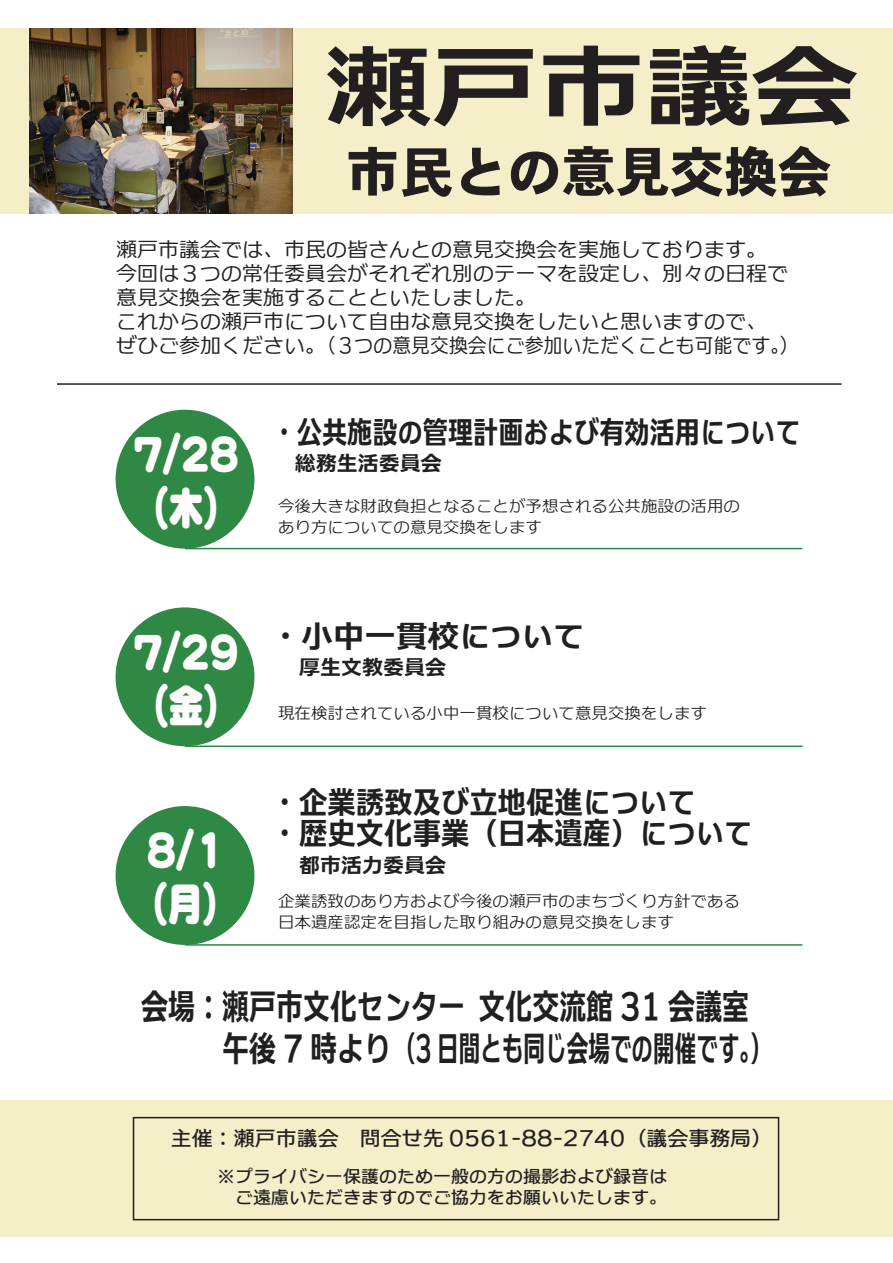
<style>
.page{position:relative;width:893px;height:1263px;background:#fff}
.page>*{position:absolute;margin:0;border:0;box-sizing:border-box;transform-origin:0 0}
.t1{font:90px "C4 Universal Line DSP E";color:#231f20;scale:1.18 1}
.t2{font:54px "HGS Heisei Kakugothictai W9";color:#231f20}
.t3{font:45px "DF Maru Gothic UB WING RKSJ H";color:#fefcfc;scale:.8 1}
.t4{font:36px/42px "C4 Universal Line DSP E";color:#231f20;scale:.75 1}
.t5{font:31.5px/31.5px "C4 Universal Line DSP E";color:#231f20;scale:.9 1}
.t6{font:31.5px "C4 Universal Line DSP E";color:#231f20;scale:.8 1}
.t7{font:31.5px "C4 Universal Line DSP E";color:#231f20}
.t8{font:21px/24px "C4 Universal Line DSP R";color:#231f20}
.t9{font:21px "C4 Universal Line DSP D";color:#231f20}
.t10{font:21px "C4 Universal Line DSP E";color:#231f20}
.t11{font:18px/21px "C4 Universal Line DSP D";color:#231f20}
.t12{font:16.5px/21px "C4 Universal Line DSP L";color:#231f20}
</style>
<div class="page">
<div style="left:0;top:1100px;width:893px;height:137px;background:#f4efc9"></div>
<div style="left:0;top:28px;width:893px;height:186px;background:#f4efc9"></div>
<hr style="left:57px;top:383px;width:785px;height:2px;background:#231f20">
<div style="left:133px;top:1117px;width:646px;height:103px;border:2px solid #231f20"></div>
<div style="left:116px;top:410px;width:138px;height:139px;background:#308845;border-radius:50%"></div>
<hr style="left:185px;top:548px;width:617px;height:1px;background:#308845">
<div style="left:116px;top:607px;width:138px;height:139px;background:#308845;border-radius:50%"></div>
<hr style="left:185px;top:745px;width:617px;height:2px;background:#308845">
<div style="left:116px;top:806px;width:138px;height:139px;background:#308845;border-radius:50%"></div>
<hr style="left:185px;top:944px;width:617px;height:2px;background:#308845">
<img style="left:29px;top:29px;width:264px;height:184px">
<h1 class="t1" style="left:325px;top:41px;width:453px">瀬戸市議会</h1>
<h2 class="t2" style="left:346px;top:144px;width:487px">市民との意見交換会</h2>
<p class="t8" style="left:116px;top:237px;width:684px">瀬戸市議会では、市民の皆さんとの意見交換会を実施しております。<br>今回は３つの常任委員会がそれぞれ別のテーマを設定し、別々の日程で意見交換会を実施することといたしました。<br>これからの瀬戸市について自由な意見交換をしたいと思いますので、<br>ぜひご参加ください。（３つの意見交換会にご参加いただくことも可能です。）</p>
<h3 class="t3" style="left:134px;top:432px;width:132px">7/28</h3>
<h3 class="t3" style="left:150px;top:486px;width:91px">（木）</h3>
<h3 class="t3" style="left:134px;top:629px;width:132px">7/29</h3>
<h3 class="t3" style="left:150px;top:683px;width:91px">（金）</h3>
<h3 class="t6" style="left:272px;top:417px;width:663px">・公共施設の管理計画および有効活用について</h3>
<p class="t10" style="left:295px;top:453px;width:149px">総務生活委員会</p>
<p class="t12" style="left:278px;top:496px;width:463px">今後大きな財政負担となることが予想される公共施設の活用のあり方についての意見交換をします</p>
<h3 class="t7" style="left:270px;top:620px;width:316px">・小中一貫校について</h3>
<p class="t10" style="left:299px;top:656px;width:148px">厚生文教委員会</p>
<p class="t12" style="left:278px;top:703px;width:430px">現在検討されている小中一貫校について意見交換をします</p>
<h3 class="t5" style="left:271px;top:786px;width:537px">・企業誘致及び立地促進について<br>・歴史文化事業（日本遺産）について</h3>
<p class="t10" style="left:147px;top:854px;width:300px"><sup>8/1</sup> 　都市活力委員会</p>
<h3 class="t3" style="left:149px;top:882px;width:91px">（月）</h3>
<p class="t12" style="left:278px;top:890px;width:463px">企業誘致のあり方および今後の瀬戸市のまちづくり方針である日本遺産認定を目指した取り組みの意見交換をします</p>
<h3 class="t4" style="left:141px;top:985px;width:848px">会場：瀬戸市文化センター 文化交流館 31 会議室　　　　午後 7 時より (3 日間とも同じ会場での開催です。）</h3>
<p class="t9" style="left:171px;top:1127px;width:603px">主催：瀬戸市議会　問合せ先 0561-88-2740（議会事務局）</p>
<p class="t11" style="left:217px;top:1166px;width:452px">※プライバシー保護のため一般の方の撮影および録音は　ご遠慮いただきますのでご協力をお願いいたします。</p>
</div>
